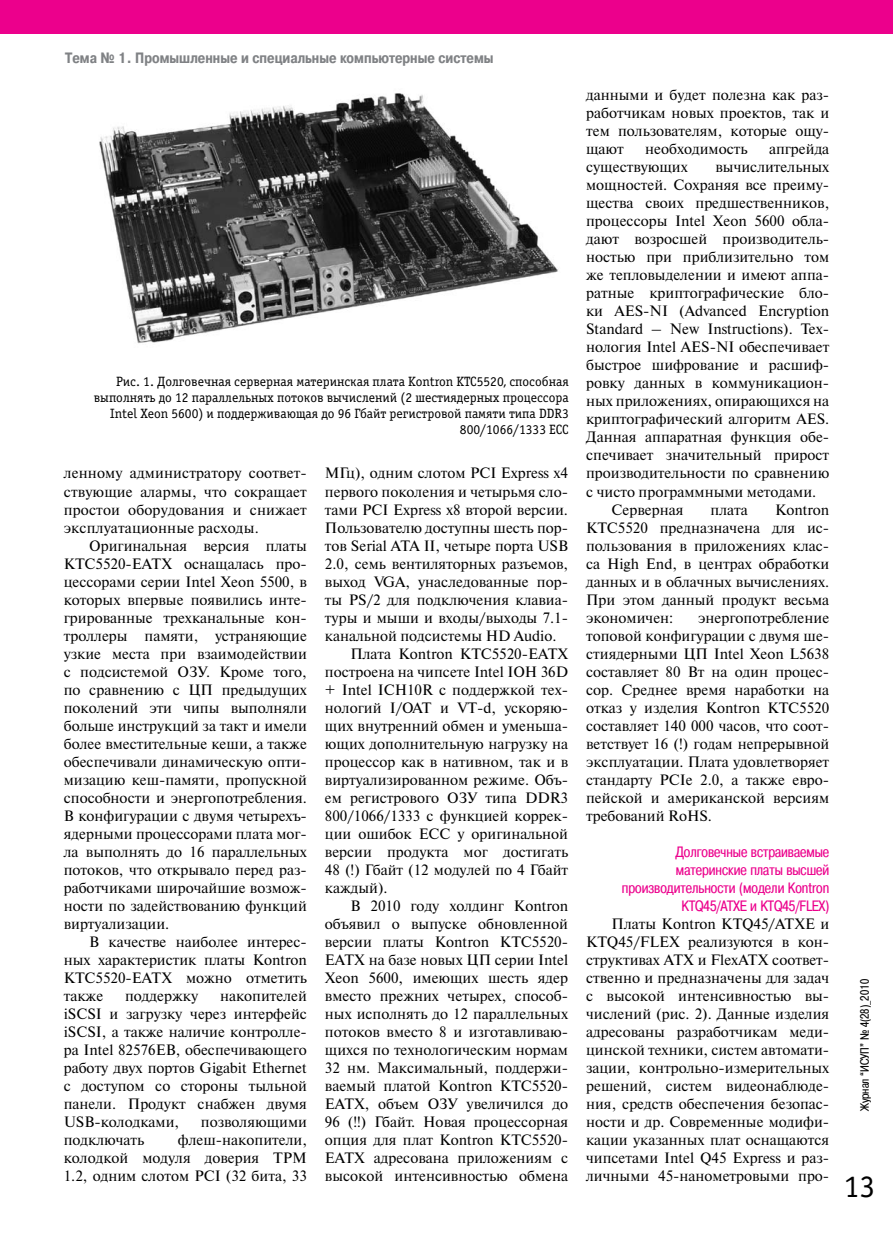
<style>
.page{position:relative;width:893px;height:1234px;background:#fff}
.page>*{position:absolute;margin:0;border:0;box-sizing:border-box;transform-origin:0 0}
.t1{font:31.5px "Officina Serif C";color:#000}
.t2{font:15px/18px "Newton C";color:#000;text-align:justify}
.t3{font:15px/18px "Pragmatica Cond C";color:#ec008c;text-align:right}
.t4{font:700 15px "Pragmatica Cond C";color:#808285}
.t5{font:13.5px/16.2px "Officina Serif C";color:#000;text-align:right}
.t6{font:12px "Pragmatica Cond C";color:#000}
</style>
<div class="page">
<div style="left:0;top:0;width:893px;height:34px;background:#ec008c"></div>
<img style="left:99px;top:93px;width:459px;height:251px">
<p class="t4" style="left:65px;top:50px;width:430px">Тема № 1. Промышленные и специальные компьютерные системы</p>
<p class="t5" style="left:94px;top:373px;width:476px">Рис. 1. Долговечная серверная материнская плата Kontron KTC5520, способная выполнять до 12 параллельных потоков вычислений (2 шестиядерных процессора Intel Xeon 5600) и поддерживающая до 96 Гбайт регистровой памяти типа DDR3<br>800/1066/1333 ECC</p>
<p class="t2" style="left:64px;top:464px;width:245px">ленному администратору соответ&shy;ствующие алармы, что сокращает простои оборудования и снижает эксплуатационные расходы.</p>
<p class="t2" style="left:64px;top:536px;width:245px;text-indent:26px">Оригинальная версия платы KTC5520-EATX оснащалась про&shy;цессорами серии Intel Xeon 5500, в которых впервые появились инте&shy;грированные трехканальные кон&shy;троллеры памяти, устраняющие узкие места при взаимодействии с подсистемой ОЗУ. Кроме того, по сравнению с ЦП предыдущих поколений эти чипы выполняли больше инструкций за такт и имели более вместительные кеши, а также обеспечивали динамическую опти&shy;мизацию кеш-памяти, пропускной способности и энергопотребления.<br>В конфигурации с двумя четырехъ&shy;ядерными процессорами плата мог&shy;ла выполнять до 16 параллельных потоков, что открывало перед раз&shy;работчиками широчайшие возмож&shy;ности по задействованию функций виртуализации.</p>
<p class="t2" style="left:64px;top:932px;width:245px;text-indent:26px">В качестве наиболее интерес&shy;ных характеристик платы Kontron KTC5520-EATX можно отметить также</p>
<p class="t2" style="left:64px;top:986px;width:245px;text-indent:156px">накопителей iSCSI и загрузку через интерфейс iSCSI, а также наличие контролле&shy;ра Intel 82576EB, обеспечивающего работу двух портов Gigabit Ethernet с доступом со стороны тыльной панели. Продукт снабжен двумя USB-колодками,</p>
<p class="t2" style="left:125px;top:986px;width:74px">поддержку</p>
<p class="t2" style="left:201px;top:1112px;width:107px">позволяющими</p>
<p class="t2" style="left:64px;top:1130px;width:245px;text-indent:114px">флеш-накопители, колодкой модуля доверия TPM 1.2, одним слотом PCI (32 бита, 33</p>
<p class="t2" style="left:64px;top:1130px;width:82px">подключать</p>
<p class="t2" style="left:325px;top:464px;width:245px">МГц), одним слотом PCI Express x4</p>
<p class="t2" style="left:325px;top:482px;width:245px">первого поколения и четырьмя сло-</p>
<p class="t2" style="left:325px;top:500px;width:245px">тами PCI Express x8 второй версии.</p>
<p class="t2" style="left:325px;top:518px;width:245px">Пользователю доступны шесть пор-</p>
<p class="t2" style="left:325px;top:536px;width:245px">тов Serial ATA II, четыре порта USB</p>
<p class="t2" style="left:325px;top:554px;width:245px">2.0, семь вентиляторных разъемов,</p>
<p class="t2" style="left:325px;top:572px;width:245px">выход VGA, унаследованные пор-</p>
<p class="t2" style="left:325px;top:590px;width:245px">ты PS/2 для подключения клавиа-</p>
<p class="t2" style="left:325px;top:608px;width:245px">туры и мыши и входы/выходы 7.1-</p>
<p class="t2" style="left:325px;top:626px;width:233px">канальной подсистемы HD Audio.</p>
<p class="t2" style="left:350px;top:644px;width:219px">Плата Kontron KTC5520-EATX</p>
<p class="t2" style="left:325px;top:662px;width:245px">построена на чипсете Intel IOH 36D</p>
<p class="t2" style="left:325px;top:680px;width:245px">+ Intel ICH10R с поддержкой тех-</p>
<p class="t2" style="left:325px;top:698px;width:245px">нологий I/OAT и VT-d, ускоряю-</p>
<p class="t2" style="left:325px;top:716px;width:245px">щих внутренний обмен и уменьша-</p>
<p class="t2" style="left:325px;top:734px;width:245px">ющих дополнительную нагрузку на</p>
<p class="t2" style="left:325px;top:752px;width:245px">процессор как в нативном, так и в</p>
<p class="t2" style="left:325px;top:770px;width:245px">виртуализированном режиме. Объ-</p>
<p class="t2" style="left:325px;top:788px;width:245px">ем регистрового ОЗУ типа DDR3</p>
<p class="t2" style="left:325px;top:806px;width:245px">800/1066/1333 с функцией коррек-</p>
<p class="t2" style="left:325px;top:824px;width:245px">ции ошибок ECC у оригинальной</p>
<p class="t2" style="left:325px;top:842px;width:245px">версии продукта мог достигать</p>
<p class="t2" style="left:325px;top:860px;width:245px">48 (!) Гбайт (12 модулей по 4 Гбайт</p>
<p class="t2" style="left:325px;top:878px;width:64px">каждый).</p>
<p class="t2" style="left:350px;top:896px;width:219px">В 2010 году холдинг Kontron</p>
<p class="t2" style="left:325px;top:914px;width:245px">объявил о выпуске обновленной</p>
<p class="t2" style="left:325px;top:932px;width:245px">версии платы Kontron KTC5520-</p>
<p class="t2" style="left:325px;top:950px;width:245px">EATX на базе новых ЦП серии Intel</p>
<p class="t2" style="left:325px;top:968px;width:245px">Xeon 5600, имеющих шесть ядер</p>
<p class="t2" style="left:325px;top:986px;width:245px">вместо прежних четырех, способ-</p>
<p class="t2" style="left:325px;top:1004px;width:245px">ных исполнять до 12 параллельных</p>
<p class="t2" style="left:325px;top:1022px;width:245px">потоков вместо 8 и изготавливаю-</p>
<p class="t2" style="left:325px;top:1040px;width:245px">щихся по технологическим нормам</p>
<p class="t2" style="left:325px;top:1058px;width:245px">32 нм. Максимальный, поддержи-</p>
<p class="t2" style="left:325px;top:1076px;width:245px">ваемый платой Kontron KTC5520-</p>
<p class="t2" style="left:325px;top:1094px;width:245px">EATX, объем ОЗУ увеличился до</p>
<p class="t2" style="left:325px;top:1112px;width:245px">96 (!!) Гбайт. Новая процессорная</p>
<p class="t2" style="left:325px;top:1130px;width:245px">опция для плат Kontron KTC5520-</p>
<p class="t2" style="left:325px;top:1148px;width:245px">EATX адресована приложениям с</p>
<p class="t2" style="left:325px;top:1166px;width:245px">высокой интенсивностью обмена</p>
<p class="t2" style="left:586px;top:86px;width:245px">данными и будет полезна как раз&shy;работчикам новых проектов, так и тем пользователям, которые ощу&shy;щают</p>
<p class="t2" style="left:645px;top:140px;width:104px">необходимость</p>
<p class="t2" style="left:769px;top:140px;width:62px">апгрейда</p>
<p class="t2" style="left:586px;top:158px;width:103px">существующих</p>
<p class="t2" style="left:715px;top:158px;width:115px">вычислительных</p>
<p class="t2" style="left:586px;top:176px;width:245px">мощностей. Сохраняя все преиму-</p>
<p class="t2" style="left:586px;top:194px;width:245px">щества своих предшественников,</p>
<p class="t2" style="left:586px;top:212px;width:245px">процессоры Intel Xeon 5600 обла-</p>
<p class="t2" style="left:586px;top:230px;width:245px">дают возросшей производитель-</p>
<p class="t2" style="left:586px;top:248px;width:245px">ностью при приблизительно том</p>
<p class="t2" style="left:586px;top:266px;width:245px">же тепловыделении и имеют аппа-</p>
<p class="t2" style="left:586px;top:284px;width:245px">ратные криптографические бло-</p>
<p class="t2" style="left:586px;top:302px;width:245px">ки AES-NI (Advanced Encryption</p>
<p class="t2" style="left:586px;top:320px;width:245px">Standard – New Instructions). Тех-</p>
<p class="t2" style="left:586px;top:338px;width:245px">нология Intel AES-NI обеспечивает</p>
<p class="t2" style="left:586px;top:356px;width:245px">быстрое шифрование и расшиф-</p>
<p class="t2" style="left:586px;top:374px;width:245px">ровку данных в коммуникацион-</p>
<p class="t2" style="left:586px;top:392px;width:245px">ных приложениях, опирающихся на</p>
<p class="t2" style="left:586px;top:410px;width:245px">криптографический алгоритм AES.</p>
<p class="t2" style="left:586px;top:428px;width:245px">Данная аппаратная функция обе-</p>
<p class="t2" style="left:586px;top:446px;width:245px">спечивает значительный прирост</p>
<p class="t2" style="left:586px;top:464px;width:245px">производительности по сравнению</p>
<p class="t2" style="left:586px;top:482px;width:232px">с чисто программными методами.</p>
<p class="t2" style="left:612px;top:500px;width:73px">Серверная</p>
<p class="t2" style="left:711px;top:500px;width:39px">плата</p>
<p class="t2" style="left:586px;top:500px;width:245px;text-indent:189px">Kontron KTC5520 предназначена для ис&shy;пользования в приложениях клас&shy;са High End, в центрах обработки данных и в облачных вычислениях.<br>При этом данный продукт весьма экономичен:</p>
<p class="t2" style="left:586px;top:608px;width:245px;text-indent:112px">энергопотребление топовой конфигурации с двумя ше&shy;стиядерными ЦП Intel Xeon L5638 составляет 80 Вт на один процес&shy;сор. Среднее время наработки на отказ у изделия Kontron KTC5520 составляет 140 000 часов, что соот&shy;ветствует 16 (!) годам непрерывной эксплуатации. Плата удовлетворяет стандарту PCIe 2.0, а также евро&shy;пейской и американской версиям требований RoHS.</p>
<p class="t3" style="left:622px;top:842px;width:209px">Долговечные встраиваемые материнские платы высшей производительности (модели Kontron<br>KTQ45/ATXE и KTQ45/FLEX)</p>
<p class="t2" style="left:586px;top:914px;width:245px;text-indent:26px">Платы Kontron KTQ45/ATXE и KTQ45/FLEX реализуются в кон&shy;структивах ATX и FlexATX соответ&shy;ственно и предназначены для задач с высокой интенсивностью вы&shy;числений (рис. 2). Данные изделия адресованы разработчикам меди&shy;цинской техники, систем автомати&shy;зации, контрольно-измерительных решений, систем видеонаблюде&shy;ния, средств обеспечения безопас&shy;ности и др. Современные модифи&shy;кации указанных плат оснащаются чипсетами Intel Q45 Express и раз&shy;личными 45-нанометровыми про-</p>
<p class="t6" style="left:858px;top:1110px;width:133px;rotate:-90deg">Журнал “ИСУП” № 4(28)_2010</p>
<h1 class="t1" style="left:844px;top:1168px;width:33px">13</h1>
</div>
